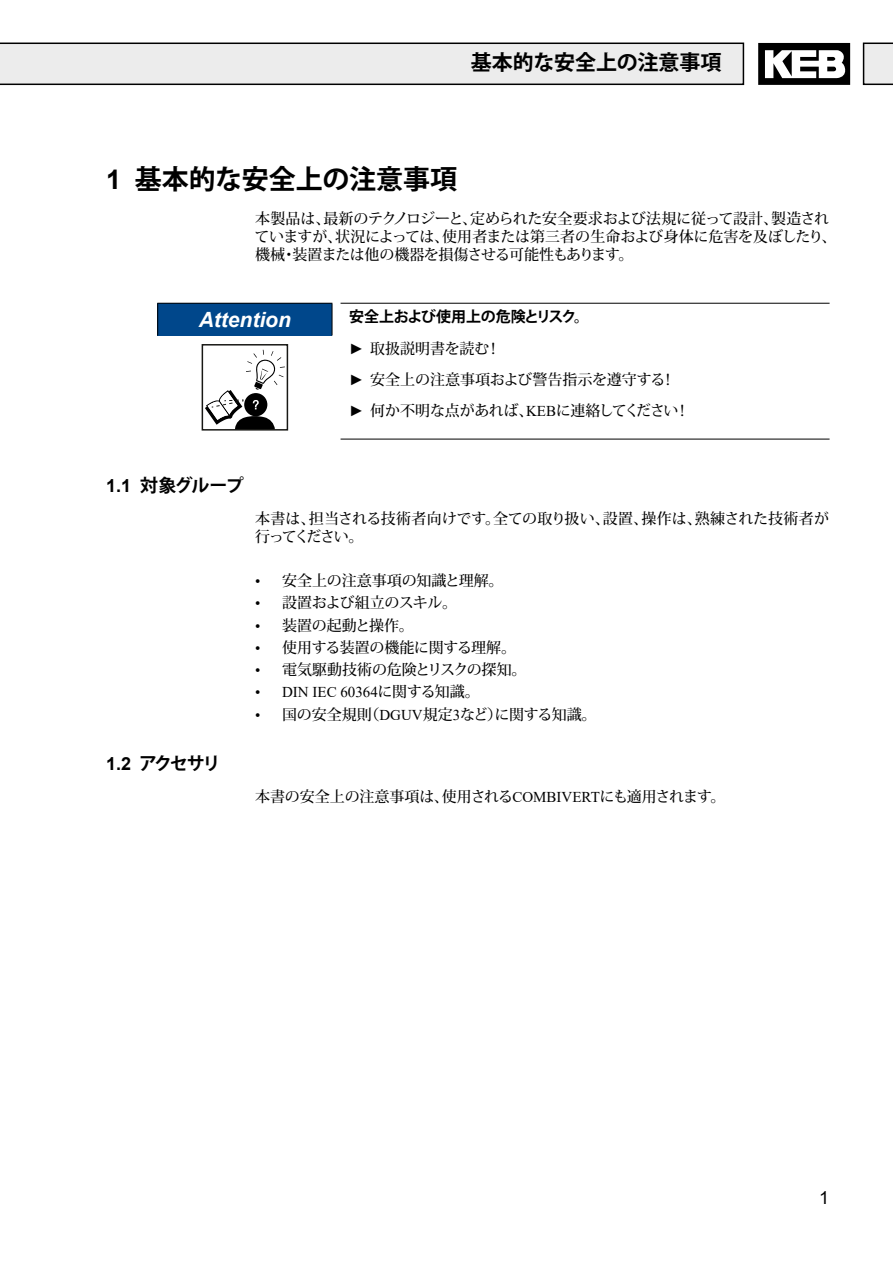
<style>
.page{position:relative;width:893px;height:1263px;background:#fff}
.page>*{position:absolute;margin:0;border:0;box-sizing:border-box;transform-origin:0 0}
.t1{font:700 27px "Koz Go Pro";color:#000}
.t2{font:700 21px "Koz Go Pro";color:#000}
.t3{font:italic 700 21px "Arial";color:#fff}
.t4{font:700 18px "Koz Go Pro";letter-spacing:-.09em;color:#000}
.t5{font:18px "Arial";color:#000}
.t6{font:500 15px/18px "Koz Min Pro";letter-spacing:-.01em;color:#000}
.t7{font:15px "Times New Roman";color:#000}
.t8{font:700 15px "Koz Go Pro";letter-spacing:-.01em;color:#000}
.s1{font-family:"Arial"}
.s2{font-family:"Arial";font-weight:400}
.s3{font-family:"Times New Roman";font-weight:400}
.s4{font-family:"Koz Min Pro";font-weight:500}
</style>
<div class="page">
<svg style="left:863px;top:43px;width:30px;height:42px"></svg>
<svg style="left:0;top:43px;width:744px;height:42px;background:#ddd"></svg>
<svg style="left:758px;top:43px;width:92px;height:42px"></svg>
<div style="left:158px;top:303px;width:174px;height:32px;background:#00478b"></div>
<hr style="left:341px;top:303px;width:489px;height:1px;background:#000">
<hr style="left:341px;top:439px;width:489px;height:1px;background:#000">
<hr style="left:157px;top:303px;width:175px;height:1px;background:#000">
<hr style="left:157px;top:304px;width:1px;height:31px;background:#000">
<hr style="left:332px;top:304px;width:1px;height:31px;background:#000">
<div style="left:202px;top:344px;width:86px;height:87px;border:2px solid #181815"></div>
<svg style="left:205px;top:350px;width:80px;height:80px"></svg>
<h2 class="t2" style="left:471px;top:49px;width:252px">基本的な安全上の注意事項</h2>
<h1 class="t1" style="left:106px;top:162px;width:352px"><span class="s1">1</span> 基本的な安全上の注意事項</h1>
<p class="t6" style="left:255px;top:209px;width:583px">本製品は、最新のテクノロジーと、定められた安全要求および法規に従って設計、製造されていますが、状況によっては、使用者または第三者の生命および身体に危害を及ぼしたり、機械・装置または他の機器を損傷させる可能性もあります。</p>
<h2 class="t3" style="left:199px;top:306px;width:94px">Attention</h2>
<p class="t8" style="left:349px;top:307px;width:242px">安全上および使用上の危険とリスク。</p>
<p class="t6" style="left:349px;top:333px;width:342px;line-height:30.8px"><span class="s2">►</span> 取扱説明書を読む！<br><span class="s2">►</span> 安全上の注意事項および警告指示を遵守する！<span class="s2">►</span> 何か不明な点があれば、<span class="s3">KEB</span>に連絡してください！</p>
<p class="t4" style="left:106px;top:474px;width:139px"><span class="s1">1.1</span> 対象グループ</p>
<p class="t6" style="left:255px;top:508px;width:575px">本書は、担当される技術者向けです。全ての取り扱い、設置、操作は、熟練された技術者が行ってください。</p>
<p class="t6" style="left:255px;top:571px;width:250px"><span class="s3">•</span> 安全上の注意事項の知識と理解。</p>
<p class="t6" style="left:255px;top:593px;width:204px"><span class="s3">•</span> 設置および組立のスキル。</p>
<p class="t6" style="left:255px;top:615px;width:160px"><span class="s3">•</span> 装置の起動と操作。</p>
<p class="t6" style="left:255px;top:638px;width:262px"><span class="s3">•</span> 使用する装置の機能に関する理解。</p>
<p class="t6" style="left:255px;top:660px;width:273px"><span class="s3">•</span> 電気駆動技術の危険とリスクの探知。</p>
<p class="t7" style="left:255px;top:682px;width:226px">• DIN IEC 60364<span class="s4">に関する知識。</span></p>
<p class="t6" style="left:255px;top:704px;width:343px"><span class="s3">•</span> 国の安全規則（<span class="s3">DGUV</span>規定<span class="s3">3</span>など）に関する知識。</p>
<p class="t4" style="left:106px;top:752px;width:116px"><span class="s1">1.2</span> アクセサリ</p>
<p class="t6" style="left:255px;top:787px;width:472px">本書の安全上の注意事項は、使用される<span class="s3">COMBIVERT</span>にも適用されます。</p>
<p class="t5" style="left:819px;top:1185px;width:12px">1</p>
</div>
